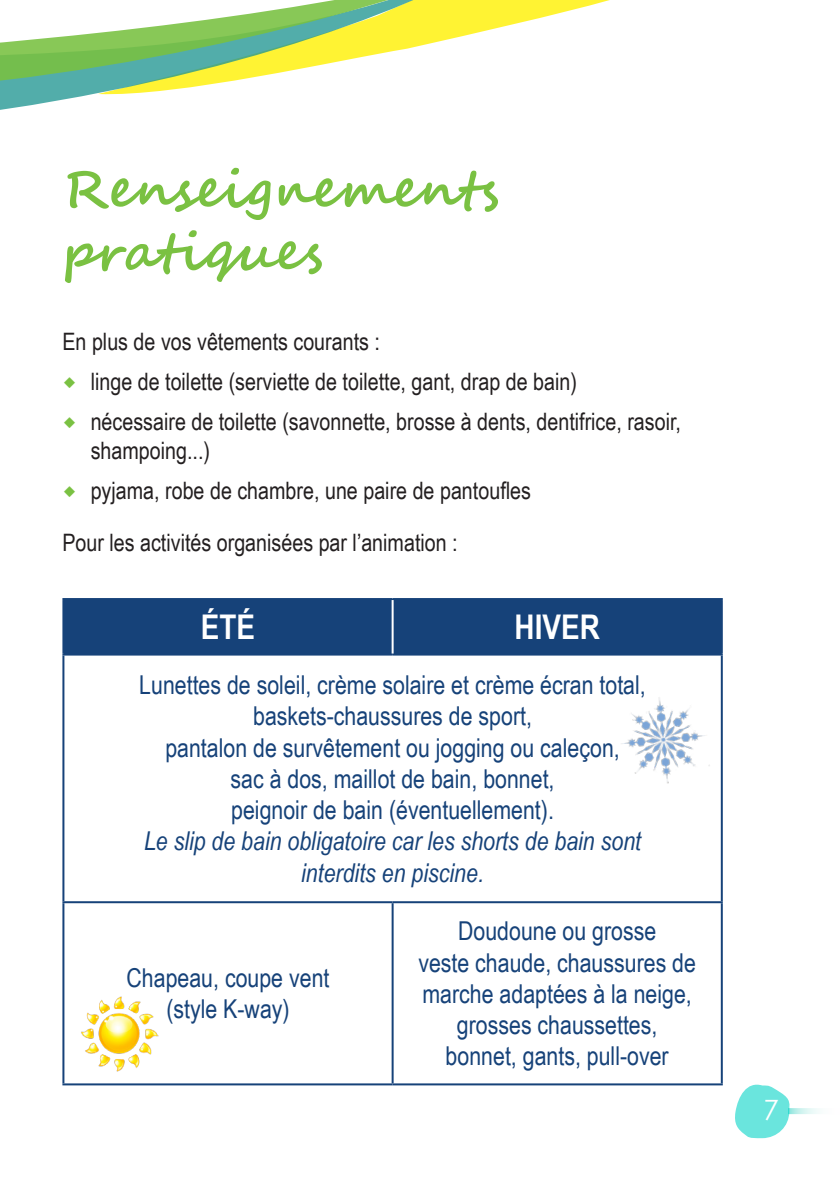
<style>
.page{position:relative;width:840px;height:1191px;background:#fff}
.page>*{position:absolute;margin:0;border:0;box-sizing:border-box;transform-origin:0 0}
.t1{font:700 52px "Segoe Script";color:#7ac142}
.t2{font:700 34px "Arial Narrow";color:#fff}
.t3{font:28px "Century Gothic";color:#fff}
.t4{font:26px/31.2px "Arial Narrow";color:#164279;text-align:center}
.t5{font:italic 26px "Arial Narrow";color:#164279}
.t6{font:24px/28.8px "Arial Narrow";color:#231f20}
</style>
<div class="page">
<svg style="left:478px;top:0;width:132px;height:33px"></svg>
<svg style="left:0;top:99px;width:66px;height:11px"></svg>
<svg style="left:0;top:0;width:478px;height:99px"></svg>
<svg style="left:791px;top:1108px;width:28px;height:6px"></svg>
<svg style="left:735px;top:1084px;width:56px;height:54px"></svg>
<div style="left:64px;top:600px;width:656px;height:53px;background:#164279"></div>
<hr style="left:62px;top:598px;width:330px;height:2px;background:#164279">
<hr style="left:62px;top:600px;width:2px;height:53px;background:#164279">
<hr style="left:392px;top:598px;width:330px;height:2px;background:#164279">
<hr style="left:720px;top:600px;width:2px;height:53px;background:#164279">
<hr style="left:62px;top:653px;width:330px;height:2px;background:#164279">
<hr style="left:62px;top:655px;width:2px;height:246px;background:#164279">
<hr style="left:392px;top:653px;width:330px;height:2px;background:#164279">
<hr style="left:720px;top:655px;width:2px;height:246px;background:#164279">
<hr style="left:62px;top:901px;width:330px;height:2px;background:#164279">
<hr style="left:62px;top:903px;width:2px;height:180px;background:#164279">
<hr style="left:392px;top:901px;width:330px;height:2px;background:#164279">
<hr style="left:391px;top:903px;width:2px;height:180px;background:#164279">
<hr style="left:720px;top:903px;width:2px;height:180px;background:#164279">
<hr style="left:62px;top:1083px;width:330px;height:2px;background:#164279">
<hr style="left:392px;top:1083px;width:330px;height:2px;background:#164279">
<hr style="left:391px;top:600px;width:2px;height:53px;background:#fff">
<img style="left:621px;top:697px;width:89px;height:87px">
<img style="left:81px;top:996px;width:77px;height:76px">
<p class="t1" style="left:62px;top:147px;width:437px">Renseignements</p>
<p class="t1" style="left:62px;top:209px;width:261px">pratiques</p>
<p class="t6" style="left:62px;top:326px;width:319px">En plus de vos vêtements courants :</p>
<p class="t6" style="left:91px;top:366px;width:487px">linge de toilette (serviette de toilette, gant, drap de bain)</p>
<p class="t6" style="left:91px;top:406px;width:591px">nécessaire de toilette (savonnette, brosse à dents, dentifrice, rasoir, shampoing...)</p>
<p class="t6" style="left:91px;top:475px;width:441px">pyjama, robe de chambre, une paire de pantoufles</p>
<p class="t6" style="left:62px;top:527px;width:396px">Pour les activités organisées par l’animation :</p>
<p class="t2" style="left:201px;top:601px;width:56px">ÉTÉ</p>
<p class="t2" style="left:514px;top:601px;width:87px">HIVER</p>
<p class="t4" style="left:139px;top:668px;width:508px">Lunettes de soleil, crème solaire et crème écran total,</p>
<p class="t4" style="left:253px;top:699px;width:280px">baskets-chaussures de sport,</p>
<p class="t4" style="left:165px;top:731px;width:455px">pantalon de survêtement ou jogging ou caleçon,</p>
<p class="t4" style="left:230px;top:762px;width:325px">sac à dos, maillot de bain, bonnet,</p>
<p class="t4" style="left:231px;top:793px;width:324px">peignoir de bain (éventuellement).</p>
<p class="t5" style="left:144px;top:823px;width:498px">Le slip de bain obligatoire car les shorts de bain sont</p>
<p class="t5" style="left:301px;top:854px;width:184px">interdits en piscine.</p>
<p class="t4" style="left:126px;top:961px;width:204px">Chapeau, coupe vent</p>
<p class="t4" style="left:166px;top:992px;width:125px">(style K-way)</p>
<p class="t4" style="left:458px;top:914px;width:199px">Doudoune ou grosse</p>
<p class="t4" style="left:418px;top:945px;width:279px">veste chaude, chaussures de marche adaptées à la neige, grosses chaussettes,</p>
<p class="t4" style="left:445px;top:1039px;width:224px">bonnet, gants, pull-over</p>
<p class="t3" style="left:763px;top:1090px;width:17px">7</p>
</div>
